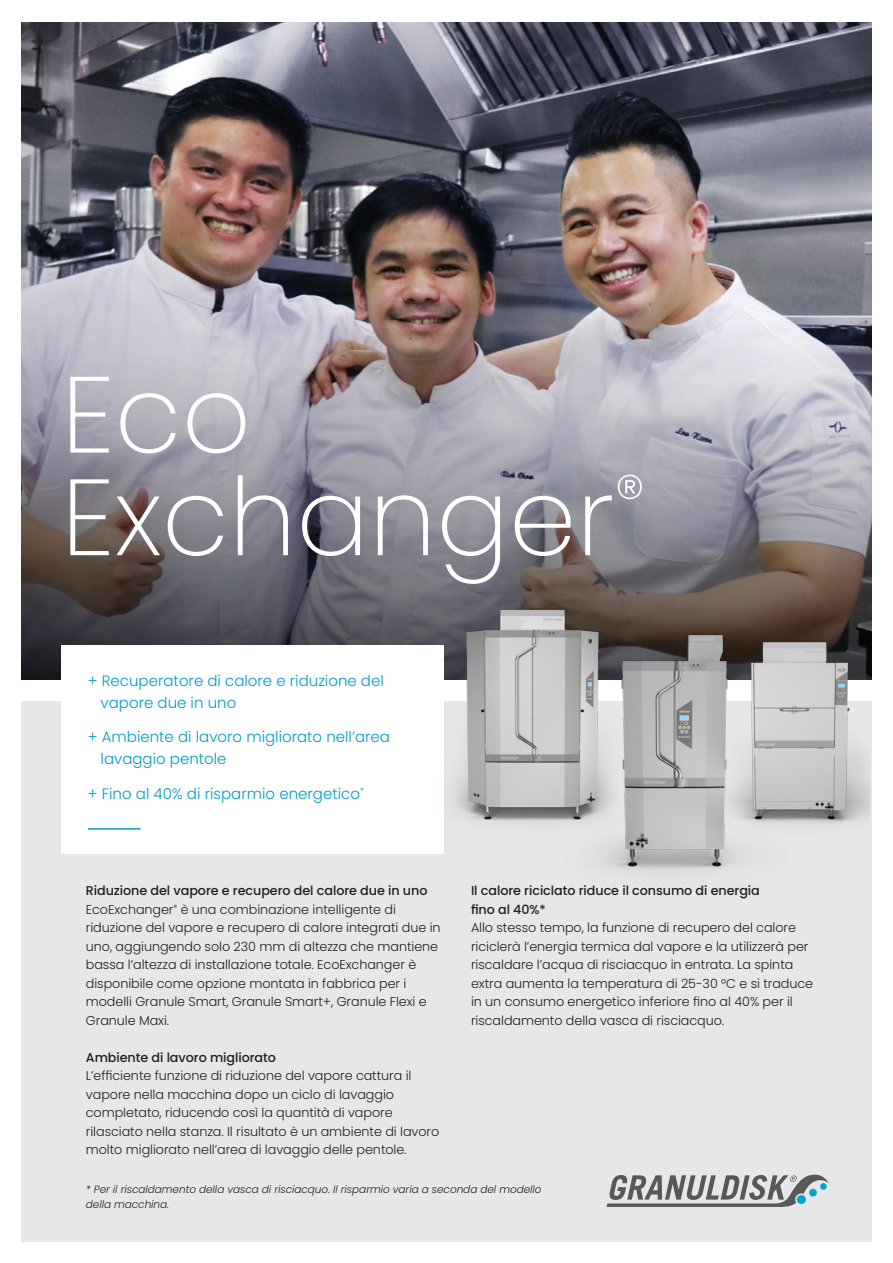
<style>
.page{position:relative;width:893px;height:1263px;background:#fff}
.page>*{position:absolute;margin:0;border:0;box-sizing:border-box;transform-origin:0 0}
.HEADLINE_BOLD_30{font:200 108px "Poppins";color:#fff}
.Ingress_9{font:300 15px/21.8px "Poppins";color:#009dc4}
.Body_9{font:300 12.75px/18.5px "Poppins";letter-spacing:-.005em;color:#231f20}
.Body_9-2{font:500 12.75px "Poppins";letter-spacing:-.005em;color:#231f20}
.Body_9-3{font:italic 300 10.5px/15.3px "Poppins";letter-spacing:-.005em;color:#231f20}
</style>
<div class="page">
<div style="left:21px;top:702px;width:851px;height:540px;background:#e6e7e9"></div>
<svg style="left:607px;top:1174px;width:222px;height:33px"></svg>
<div style="left:797px;top:1195px;width:9px;height:9px;background:#00a6cd;border-radius:50%"></div>
<img style="left:21px;top:22px;width:851px;height:205px">
<img style="left:21px;top:227px;width:851px;height:452px">
<div style="left:62px;top:645px;width:382px;height:209px;background:#fff"></div>
<img style="left:425px;top:562px;width:216px;height:261px">
<img style="left:565px;top:594px;width:222px;height:277px">
<img style="left:710px;top:629px;width:159px;height:231px">
<hr style="left:88px;top:828px;width:53px;height:2px;background:#009dc4">
<p class="HEADLINE_BOLD_30" style="left:62px;top:352px;width:191px">Eco</p>
<p class="HEADLINE_BOLD_30" style="left:62px;top:455px;width:585px">Exchanger<sup>®</sup></p>
<p class="Ingress_9" style="left:101px;top:670px;width:285px;text-indent:-13px">+ Recuperatore di calore e riduzione del vapore due in uno</p>
<p class="Ingress_9" style="left:101px;top:726px;width:291px;text-indent:-13px">+ Ambiente di lavoro migliorato nell’area lavaggio pentole</p>
<p class="Ingress_9" style="left:88px;top:782px;width:278px">+ Fino al 40% di risparmio energetico<sup>*</sup></p>
<p class="Body_9-2" style="left:86px;top:883px;width:343px">Riduzione del vapore e recupero del calore due in uno</p>
<p class="Body_9" style="left:86px;top:900px;width:356px">EcoExchanger<sup>®</sup> è una combinazione intelligente di riduzione del vapore e recupero di calore integrati due in uno, aggiungendo solo 230 mm di altezza che mantiene bassa l’altezza di installazione totale. EcoExchanger è disponibile come opzione montata in fabbrica per i modelli Granule Smart, Granule Smart+, Granule Flexi e Granule Maxi.</p>
<p class="Body_9-2" style="left:86px;top:1050px;width:192px">Ambiente di lavoro migliorato</p>
<p class="Body_9" style="left:86px;top:1067px;width:355px">L’efficiente funzione di riduzione del vapore cattura il vapore nella macchina dopo un ciclo di lavaggio completato, riducendo così la quantità di vapore rilasciato nella stanza. Il risultato è un ambiente di lavoro molto migliorato nell’area di lavaggio delle pentole.</p>
<p class="Body_9-2" style="left:471px;top:883px;width:290px">Il calore riciclato riduce il consumo di energia</p>
<p class="Body_9-2" style="left:471px;top:902px;width:76px">fino al 40%*</p>
<p class="Body_9" style="left:471px;top:919px;width:344px">Allo stesso tempo, la funzione di recupero del calore riciclerà l’energia termica dal vapore e la utilizzerà per riscaldare l’acqua di risciacquo in entrata. La spinta extra aumenta la temperatura di 25-30 °C e si traduce in un consumo energetico inferiore fino al 40% per il riscaldamento della vasca di risciacquo.</p>
<p class="Body_9-3" style="left:86px;top:1182px;width:457px">* Per il riscaldamento della vasca di risciacquo. Il risparmio varia a seconda del modello della macchina.</p>
</div>
